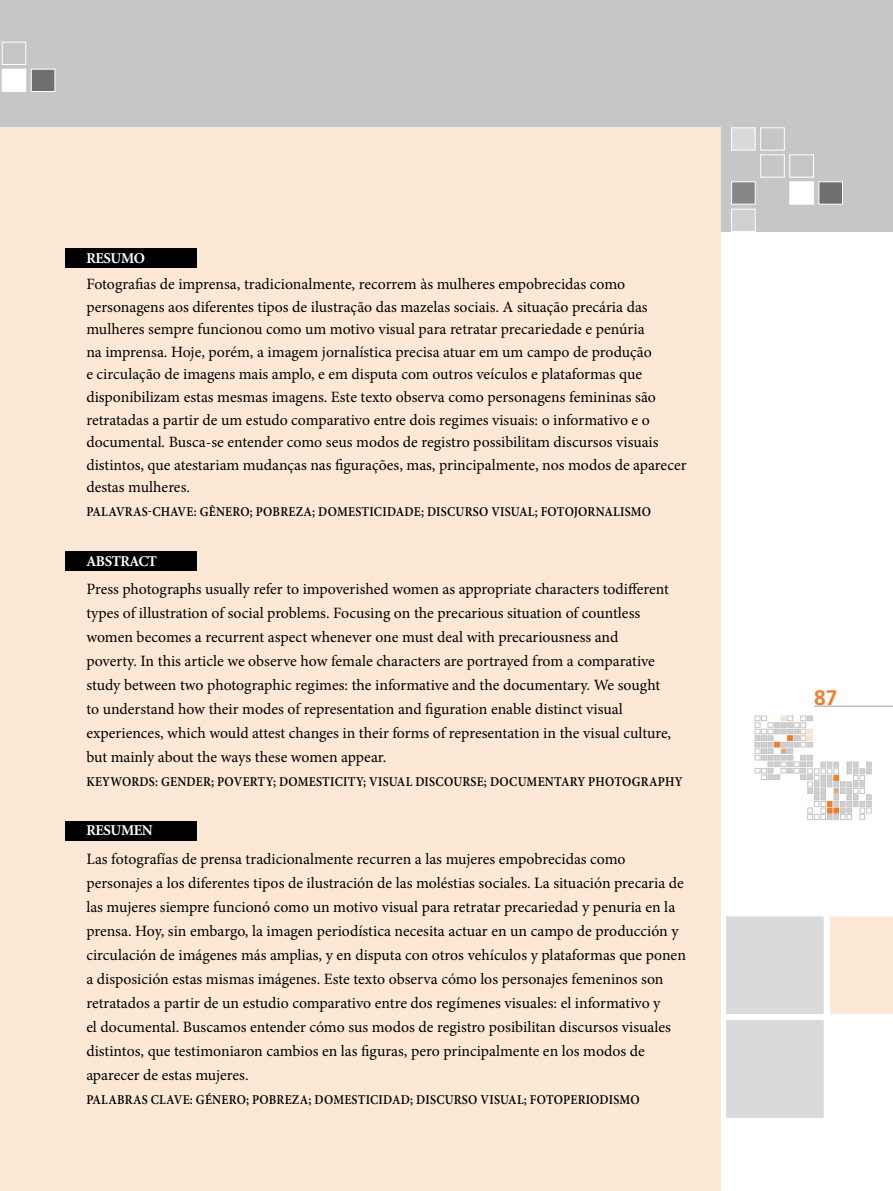
<style>
.page{position:relative;width:893px;height:1191px;background:#fff}
.page>*{position:absolute;margin:0;border:0;box-sizing:border-box;transform-origin:0 0}
.t1{font:700 21px "Frutiger";color:#f07e2d}
.t2{font:15.75px/24px "Minion Pro";color:#000}
.t3{font:700 15px "Minion";letter-spacing:-.025em;color:#fff}
.t4{font:600 13.5px "Minion Pro";letter-spacing:.02em;color:#000;scale:.9 1}
</style>
<div class="page">
<svg style="left:755px;top:716px;width:116px;height:103px"></svg>
<hr style="left:814px;top:706px;width:79px;height:1px;background:#bcbcbc">
<div style="left:0;top:0;width:893px;height:232px;background:#c6c6c6"></div>
<div style="left:725px;top:915px;width:100px;height:100px;background:#dadada;border:1px solid #fff"></div>
<div style="left:830px;top:916px;width:63px;height:98px;background:#fde8d6"></div>
<div style="left:731px;top:182px;width:24px;height:22px;background:#878787"></div>
<div style="left:790px;top:182px;width:24px;height:22px;background:#fff"></div>
<div style="left:819px;top:182px;width:24px;height:22px;background:#706f6f"></div>
<div style="left:760px;top:155px;width:24px;height:22px;border:1px solid #fff"></div>
<div style="left:790px;top:155px;width:24px;height:22px;border:1px solid #fff"></div>
<div style="left:731px;top:128px;width:24px;height:22px;background:#dadada;border:1px solid #fff"></div>
<div style="left:760px;top:128px;width:24px;height:22px;border:1px solid #fff"></div>
<div style="left:731px;top:209px;width:24px;height:23px;background:#d0d0d0;border:1px solid #fff"></div>
<div style="left:2px;top:69px;width:24px;height:23px;background:#fff"></div>
<div style="left:31px;top:69px;width:24px;height:23px;background:#706f6f;border:1px solid #fff"></div>
<div style="left:2px;top:42px;width:24px;height:23px;border:1px solid #fff"></div>
<div style="left:725px;top:1019px;width:100px;height:99px;background:#dadada;border:1px solid #fff"></div>
<div style="left:0;top:128px;width:721px;height:1063px;background:#fde8d6"></div>
<div style="left:65px;top:248px;width:131px;height:20px;background:#000"></div>
<div style="left:65px;top:551px;width:131px;height:19px;background:#000"></div>
<div style="left:65px;top:821px;width:131px;height:19px;background:#000"></div>
<p class="t3" style="left:86px;top:250px;width:60px">RESUMO</p>
<p class="t2" style="left:86px;top:273px;width:602px;line-height:22.5px">Fotografias de imprensa, tradicionalmente, recorrem às mulheres empobrecidas como personagens aos diferentes tipos de ilustração das mazelas sociais. A situação precária das mulheres sempre funcionou como um motivo visual para retratar precariedade e penúria<br>na imprensa. Hoje, porém, a imagem jornalística precisa atuar em um campo de produção<br>e circulação de imagens mais amplo, e em disputa com outros veículos e plataformas que disponibilizam estas mesmas imagens. Este texto observa como personagens femininas são retratadas a partir de um estudo comparativo entre dois regimes visuais: o informativo e o documental. Busca-se entender como seus modos de registro possibilitam discursos visuais distintos, que atestariam mudanças nas figurações, mas, principalmente, nos modos de aparecer destas mulheres.</p>
<p class="t4" style="left:86px;top:502px;width:629px">PALAVRAS-CHAVE: GÊNERO; POBREZA; DOMESTICIDADE; DISCURSO VISUAL; FOTOJORNALISMO</p>
<p class="t3" style="left:86px;top:553px;width:72px">ABSTRACT</p>
<p class="t2" style="left:86px;top:577px;width:586px">Press photographs usually refer to impoverished women as appropriate characters todifferent types of illustration of social problems. Focusing on the precarious situation of countless women becomes a recurrent aspect whenever one must deal with precariousness and poverty. In this article we observe how female characters are portrayed from a comparative study between two photographic regimes: the informative and the documentary. We sought to understand how their modes of representation and figuration enable distinct visual experiences, which would attest changes in their forms of representation in the visual culture, but mainly about the ways these women appear.</p>
<p class="t4" style="left:86px;top:772px;width:664px">KEYWORDS: GENDER; POVERTY; DOMESTICITY; VISUAL DISCOURSE; DOCUMENTARY PHOTOGRAPHY</p>
<p class="t3" style="left:86px;top:823px;width:68px">RESUMEN</p>
<p class="t2" style="left:86px;top:846px;width:601px">Las fotografías de prensa tradicionalmente recurren a las mujeres empobrecidas como personajes a los diferentes tipos de ilustración de las moléstias sociales. La situación precaria de las mujeres siempre funcionó como un motivo visual para retratar precariedad y penuria en la prensa. Hoy, sin embargo, la imagen periodística necesita actuar en un campo de producción y circulación de imágenes más amplias, y en disputa con otros vehículos y plataformas que ponen a disposición estas mismas imágenes. Este texto observa cómo los personajes femeninos son retratados a partir de un estudio comparativo entre dos regímenes visuales: el informativo y<br>el documental. Buscamos entender cómo sus modos de registro posibilitan discursos visuales distintos, que testimoniaron cambios en las figuras, pero principalmente en los modos de aparecer de estas mujeres.</p>
<p class="t4" style="left:86px;top:1090px;width:616px">PALABRAS CLAVE: GÉNERO; POBREZA; DOMESTICIDAD; DISCURSO VISUAL; FOTOPERIODISMO</p>
<h1 class="t1" style="left:814px;top:685px;width:25px">87</h1>
</div>
